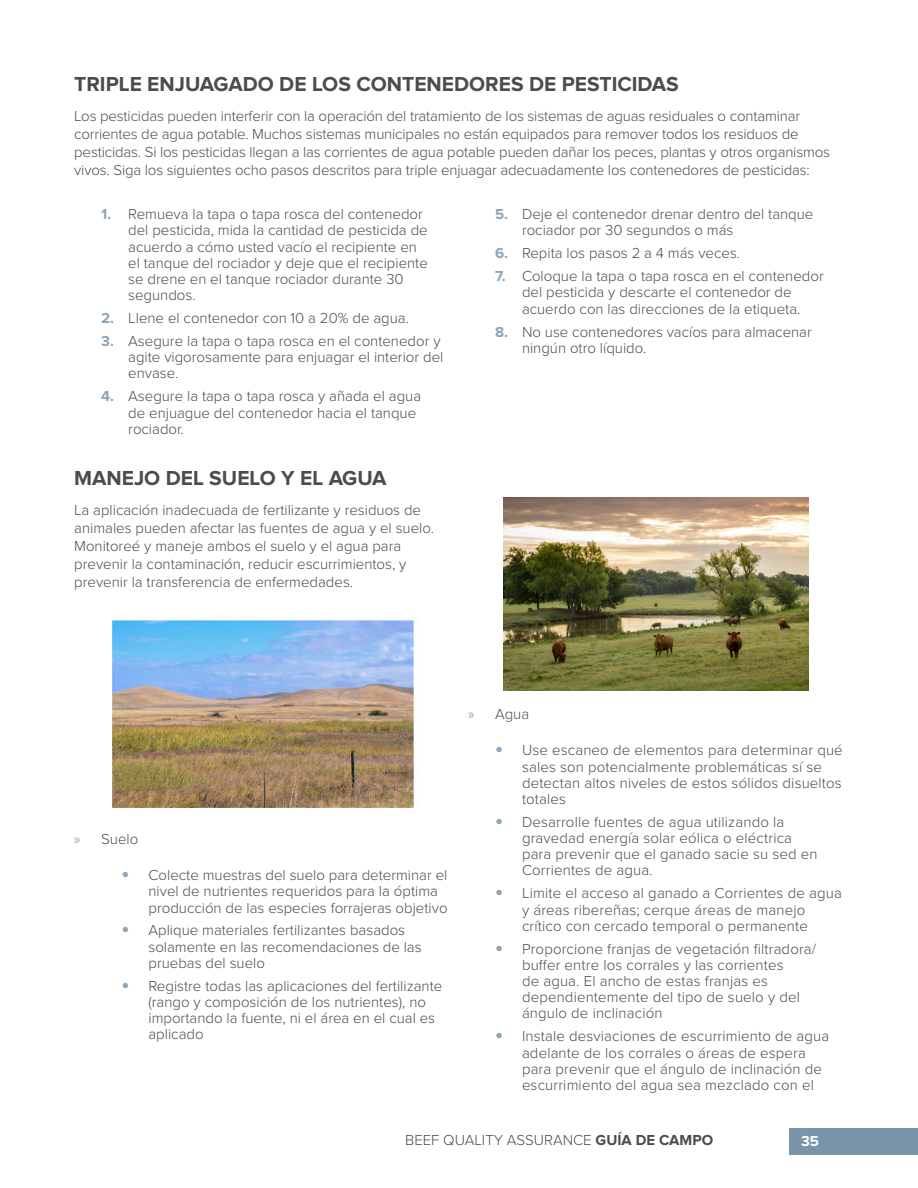
<style>
.page{position:relative;width:918px;height:1188px;background:#fff}
.page>*{position:absolute;margin:0;border:0;box-sizing:border-box;transform-origin:0 0}
.Subhead{font:700 21px "Proxima Nova";color:#4b4c4d}
.Body_Copy{font:300 15px/16.2px "Proxima Nova";color:#4b4c4d}
.t1{font:700 15px "Proxima Nova";color:#fff}
.s1{font-weight:700;color:#8da5b7}
.s2{font-family:"Myriad Pro";font-weight:400;color:#8da5b7}
.s3{font-weight:700;font-size:22.5px;color:#8da5b7}
.s4{font-weight:700}
</style>
<div class="page">
<div style="left:790px;top:1128px;width:128px;height:26px;background:#7995aa"></div>
<img style="left:112px;top:620px;width:302px;height:189px">
<img style="left:503px;top:498px;width:305px;height:193px">
<p class="Subhead" style="left:74px;top:74px;width:606px">TRIPLE ENJUAGADO DE LOS CONTENEDORES DE PESTICIDAS</p>
<p class="Body_Copy" style="left:74px;top:106px;width:757px;line-height:18px">Los pesticidas pueden interferir con la operación del tratamiento de los sistemas de aguas residuales o contaminar corrientes de agua potable. Muchos sistemas municipales no están equipados para remover todos los residuos de pesticidas. Si los pesticidas llegan a las corrientes de agua potable pueden dañar los peces, plantas y otros organismos vivos. Siga los siguientes ocho pasos descritos para triple enjuagar adecuadamente los contenedores de pesticidas:</p>
<p class="Body_Copy" style="left:128px;top:205px;width:301px;text-indent:-27px"><span class="s1">1.</span> Remueva la tapa o tapa rosca del contenedor del pesticida, mida la cantidad de pesticida de acuerdo a cómo usted vacío el recipiente en el tanque del rociador y deje que el recipiente se drene en el tanque rociador durante 30 segundos.</p>
<p class="Body_Copy" style="left:101px;top:309px;width:309px"><span class="s1">2.</span> Llene el contenedor con 10 a 20% de agua.</p>
<p class="Body_Copy" style="left:128px;top:332px;width:317px;text-indent:-27px"><span class="s1">3.</span> Asegure la tapa o tapa rosca en el contenedor y agite vigorosamente para enjuagar el interior del envase.</p>
<p class="Body_Copy" style="left:128px;top:387px;width:294px;text-indent:-27px"><span class="s1">4.</span> Asegure la tapa o tapa rosca y añada el agua de enjuague del contenedor hacia el tanque rociador.</p>
<p class="Body_Copy" style="left:522px;top:205px;width:293px;text-indent:-27px"><span class="s1">5.</span> Deje el contenedor drenar dentro del tanque rociador por 30 segundos o más</p>
<p class="Body_Copy" style="left:495px;top:244px;width:247px"><span class="s1">6.</span> Repita los pasos 2 a 4 más veces.</p>
<p class="Body_Copy" style="left:495px;top:267px;width:330px;text-align:center"><span class="s1">7.</span> Coloque la tapa o tapa rosca en el contenedor del pesticida y descarte el contenedor de<br>acuerdo con las direcciones de la etiqueta.</p>
<p class="Body_Copy" style="left:522px;top:323px;width:291px;text-indent:-27px"><span class="s1">8.</span> No use contenedores vacíos para almacenar ningún otro líquido.</p>
<p class="Subhead" style="left:74px;top:468px;width:314px">MANEJO DEL SUELO Y EL AGUA</p>
<p class="Body_Copy" style="left:74px;top:500px;width:361px;line-height:18px">La aplicación inadecuada de fertilizante y residuos de animales pueden afectar las fuentes de agua y el suelo.<br>Monitoreé y maneje ambos el suelo y el agua para prevenir la contaminación, reducir escurrimientos, y prevenir la transferencia de enfermedades.</p>
<p class="Body_Copy" style="left:74px;top:830px;width:66px"><span class="s2">»</span> Suelo</p>
<p class="Body_Copy" style="left:148px;top:866px;width:301px;text-indent:-27px"><span class="s3">•</span> Colecte muestras del suelo para determinar el nivel de nutrientes requeridos para la óptima producción de las especies forrajeras objetivo</p>
<p class="Body_Copy" style="left:148px;top:922px;width:275px;text-indent:-27px"><span class="s3">•</span> Aplique materiales fertilizantes basados solamente en las recomendaciones de las pruebas del suelo</p>
<p class="Body_Copy" style="left:148px;top:977px;width:295px;text-indent:-27px"><span class="s3">•</span> Registre todas las aplicaciones del fertilizante (rango y composición de los nutrientes), no importando la fuente, ni el área en el cual es aplicado</p>
<p class="Body_Copy" style="left:468px;top:705px;width:63px"><span class="s2">»</span> Agua</p>
<p class="Body_Copy" style="left:522px;top:742px;width:322px;text-indent:-27px"><span class="s3">•</span> Use escaneo de elementos para determinar qué sales son potencialmente problemáticas sí se detectan altos niveles de estos sólidos disueltos totales</p>
<p class="Body_Copy" style="left:522px;top:813px;width:297px;text-indent:-27px"><span class="s3">•</span> Desarrolle fuentes de agua utilizando la gravedad energía solar eólica o eléctrica para prevenir que el ganado sacie su sed en Corrientes de agua.</p>
<p class="Body_Copy" style="left:522px;top:885px;width:321px;text-indent:-27px"><span class="s3">•</span> Limite el acceso al ganado a Corrientes de agua y áreas ribereñas; cerque áreas de manejo crítico con cercado temporal o permanente</p>
<p class="Body_Copy" style="left:522px;top:940px;width:296px;text-indent:-27px"><span class="s3">•</span> Proporcione franjas de vegetación filtradora/ buffer entre los corrales y las corrientes<br>de agua. El ancho de estas franjas es dependientemente del tipo de suelo y del ángulo de inclinación</p>
<p class="Body_Copy" style="left:522px;top:1028px;width:309px;text-indent:-27px"><span class="s3">•</span> Instale desviaciones de escurrimiento de agua adelante de los corrales o áreas de espera para prevenir que el ángulo de inclinación de escurrimiento del agua sea mezclado con el</p>
<p class="Body_Copy" style="left:405px;top:1132px;width:310px">BEEF QUALITY ASSURANCE <span class="s4">GUÍA DE CAMPO</span></p>
<p class="t1" style="left:801px;top:1134px;width:19px">35</p>
</div>
